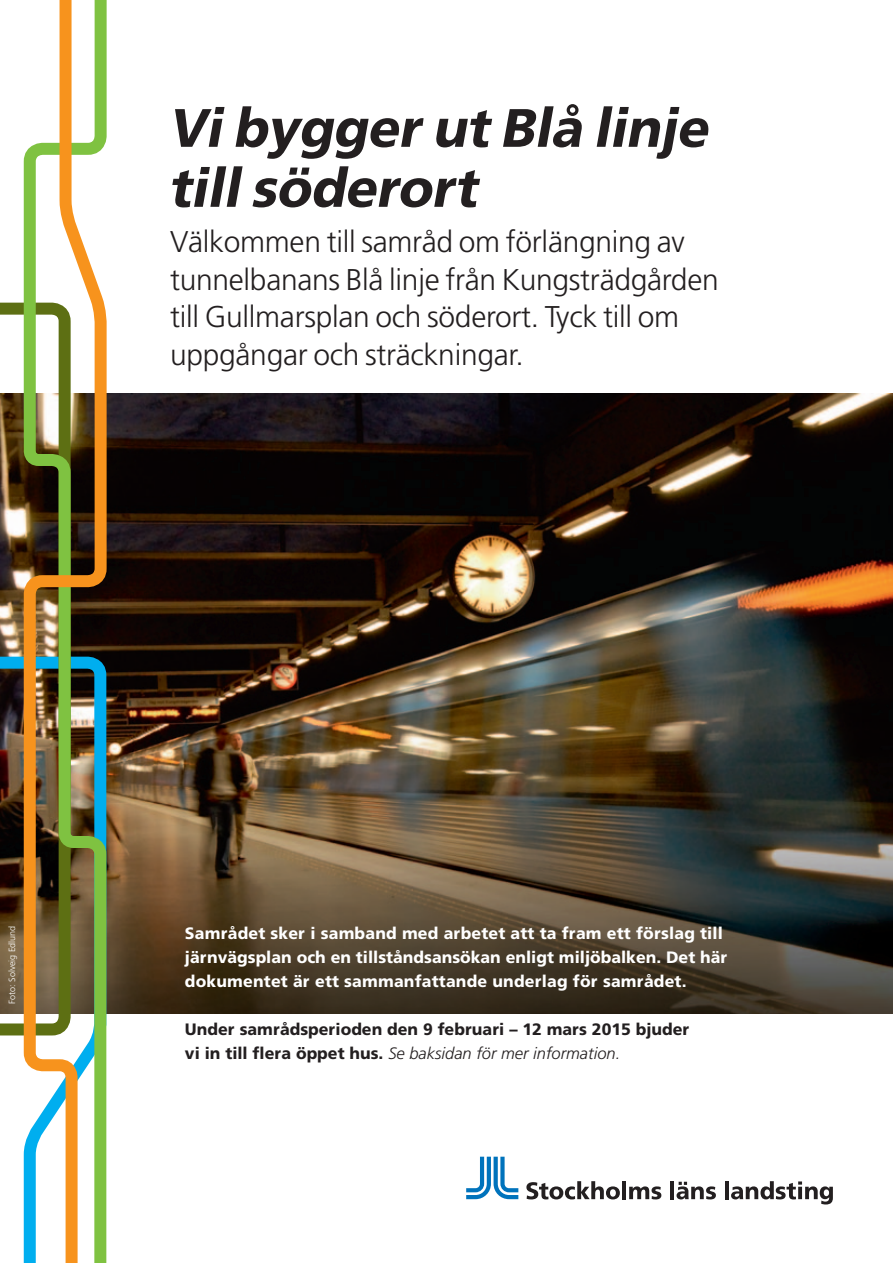
<style>
.page{position:relative;width:893px;height:1263px;background:#fff}
.page>*{position:absolute;margin:0;border:0;box-sizing:border-box;transform-origin:0 0}
.t1{font:italic 800 54px/60px "Frutiger SLLOTF";letter-spacing:-.01em;color:#231f20}
.Underrubrik_framsida{font:300 30px/37.5px "Frutiger SLLOTF";letter-spacing:-.01em;color:#231f20}
.t2{font:800 16.5px/24px "Frutiger SLLOTF";letter-spacing:.01em;color:#fff}
.t3{font:800 16.5px/24px "Frutiger SLLOTF";color:#231f20}
.t4{font:300 9px "Frutiger SLLOTF";color:#fff}
.s1{font-weight:300;font-style:italic}
</style>
<div class="page">
<img style="left:113px;top:394px;width:780px;height:619px">
<svg style="left:466px;top:1157px;width:52px;height:42px"></svg>
<svg style="left:526px;top:1181px;width:94px;height:18px"></svg>
<hr style="left:622px;top:1181px;width:4px;height:18px;background:#231f20">
<svg style="left:629px;top:1186px;width:32px;height:13px"></svg>
<hr style="left:670px;top:1181px;width:4px;height:18px;background:#231f20">
<svg style="left:676px;top:1182px;width:40px;height:17px"></svg>
<hr style="left:725px;top:1181px;width:4px;height:18px;background:#231f20">
<svg style="left:731px;top:1181px;width:102px;height:23px"></svg>
<img style="left:0;top:302px;width:18px;height:734px">
<svg style="left:18px;top:0;width:95px;height:1263px"></svg>
<h1 class="t1" style="left:170px;top:97px;width:541px">Vi bygger ut Blå linje till söderort</h1>
<p class="Underrubrik_framsida" style="left:170px;top:223px;width:550px">Välkommen till samråd om förlängning av tunnelbanans Blå linje från Kungsträdgården till Gullmarsplan och söderort. Tyck till om uppgångar och sträckningar.</p>
<p class="t4" style="left:7px;top:1003px;width:80px;rotate:-90deg">Foto: Solveig Edlund</p>
<p class="t2" style="left:185px;top:921px;width:544px">Samrådet sker i samband med arbetet att ta fram ett förslag till järnvägsplan och en tillståndsansökan enligt miljöbalken. Det här dokumentet är ett sammanfattande underlag för samrådet.</p>
<p class="t3" style="left:185px;top:1017px;width:506px">Under samrådsperioden den 9 februari – 12 mars 2015 bjuder vi in till flera öppet hus. <span class="s1">Se baksidan för mer information.</span></p>
</div>
